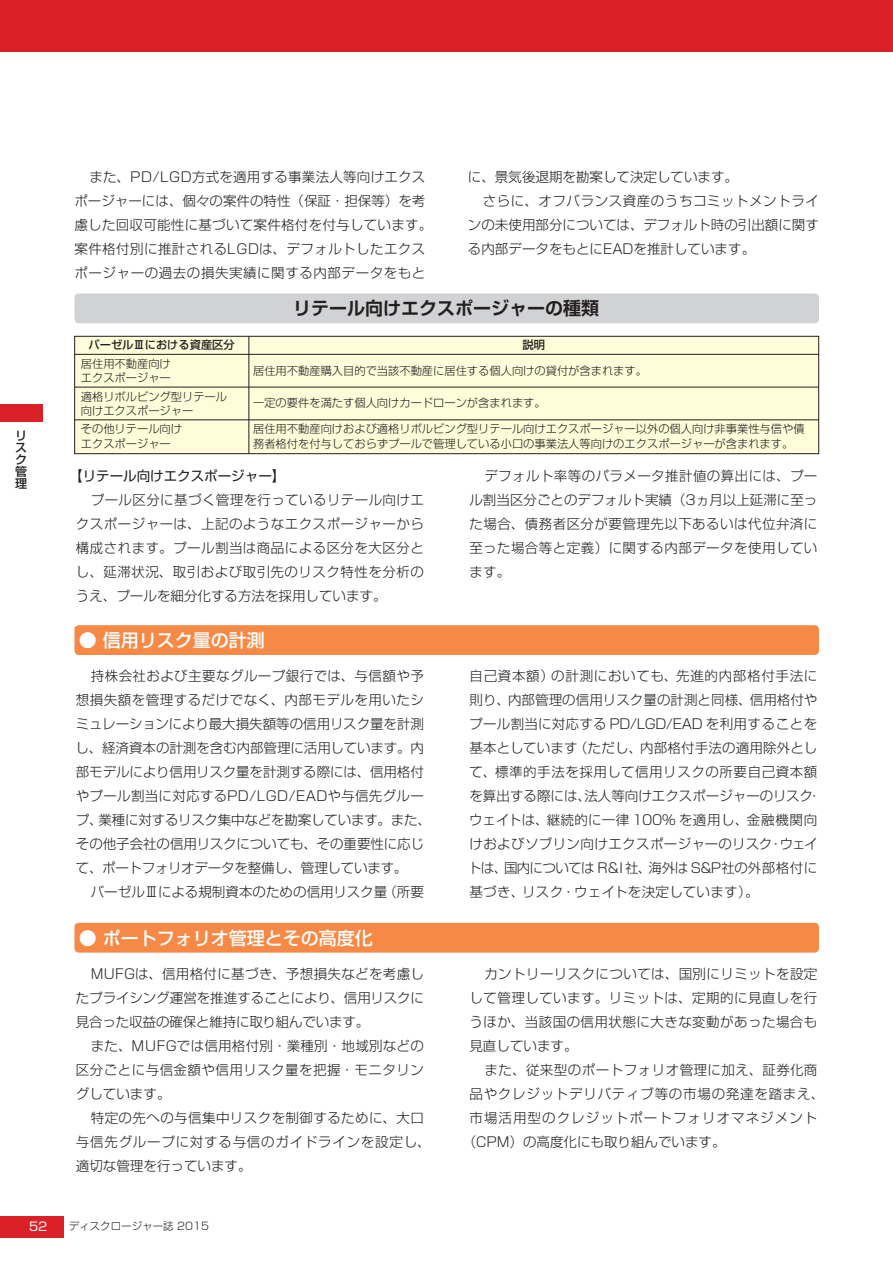
<style>
.page{position:relative;width:893px;height:1263px;background:#fff}
.page>*{position:absolute;margin:0;border:0;box-sizing:border-box;transform-origin:0 0}
.t1{font:18px "Shin Go Pro Medium 90 pv RKSJ V";color:#fff}
.t2{font:18px "Shin Go Pro De Bold 90 pv RKSJ H";color:#231f20}
.t3{font:13.5px/24px "Shin Go Pro Light 90 pv RKSJ H";letter-spacing:.02em;color:#231f20;text-align:justify}
.t4{font:13.5px/24px "Shin Go Pro Light 90 pv RKSJ H";letter-spacing:-.005em;color:#231f20}
.t5{font:13.5px "Shin Go Pro Light 90 pv RKSJ H";color:#231f20}
.t6{font:13.5px "Shin Go Pro Light 90 pv RKSJ H";letter-spacing:.055em;color:#231f20}
.t7{font:13.5px "Shin Go Pro Light 90 pv RKSJ H";letter-spacing:.075em;color:#231f20}
.t8{font:13.5px "Shin Go Pro Light 90 pv RKSJ H";letter-spacing:.04em;color:#231f20}
.t9{font:13.5px "Shin Go Pro Regular 90 pv RKSJ H";color:#231f20}
.t10{font:12px/12px "Shin Go Pro Medium 90 pv RKSJ V";color:#231f20}
.t11{font:12px "Shin Go Pro Regular 90 pv RKSJ H";color:#fff}
.t12{font:11.25px/14.2px "Shin Go Pro Light 90 pv RKSJ H";color:#231f20}
.t13{font:11.25px "Shin Go Pro Medium 90 pv RKSJ V";color:#231f20}
.t14{font:10.5px "Shin Go Pro Light 90 pv RKSJ H";color:#231f20}
</style>
<div class="page">
<div style="left:0;top:1216px;width:64px;height:21px;background:#da2128"></div>
<div style="left:0;top:404px;width:43px;height:17px;background:#da2128"></div>
<div style="left:0;top:0;width:892px;height:51px;background:#da2128"></div>
<div style="left:75px;top:336px;width:743px;height:118px;background:#fffcda"></div>
<div style="left:74px;top:336px;width:744px;height:118px;border:1px solid #231f20"></div>
<hr style="left:74px;top:354px;width:744px;height:1px;background:#231f20">
<hr style="left:74px;top:387px;width:744px;height:1px;background:#231f20">
<hr style="left:74px;top:420px;width:744px;height:1px;background:#231f20">
<hr style="left:248px;top:336px;width:1px;height:118px;background:#231f20">
<div style="left:74px;top:294px;width:744px;height:29px;background:#d1d2d4;border-radius:4px"></div>
<div style="left:74px;top:625px;width:744px;height:30px;background:#f68945;border-radius:4px"></div>
<div style="left:74px;top:923px;width:744px;height:30px;background:#f68945;border-radius:4px"></div>
<p class="t3" style="left:74px;top:167px;width:359px;text-align:left;text-indent:15px">また、PD/LGD方式を適用する事業法人等向けエクスポージャーには、個々の案件の特性（保証・担保等）を考慮した回収可能性に基づいて案件格付を付与しています。案件格付別に推計されるLGDは、デフォルトしたエクスポージャーの過去の損失実績に関する内部データをもと</p>
<p class="t5" style="left:468px;top:172px;width:272px">に、景気後退期を勘案して決定しています。</p>
<p class="t8" style="left:483px;top:196px;width:337px">さらに、オフバランス資産のうちコミットメントライ</p>
<p class="t5" style="left:468px;top:220px;width:352px">ンの未使用部分については、デフォルト時の引出額に関す</p>
<p class="t5" style="left:468px;top:244px;width:289px">る内部データをもとにEADを推計しています。</p>
<p class="t10" style="left:15px;top:431px;width:13px">リスク管理</p>
<h1 class="t2" style="left:293px;top:302px;width:308px">リテール向けエクスポージャーの種類</h1>
<p class="t13" style="left:88px;top:341px;width:148px">バーゼルⅢにおける資産区分</p>
<p class="t13" style="left:522px;top:341px;width:24px">説明</p>
<p class="t12" style="left:81px;top:358px;width:92px">居住用不動産向けエクスポージャー</p>
<p class="t12" style="left:253px;top:365px;width:395px">居住用不動産購入目的で当該不動産に居住する個人向けの貸付が含まれます。</p>
<p class="t12" style="left:81px;top:391px;width:148px">適格リボルビング型リテール向けエクスポージャー</p>
<p class="t12" style="left:253px;top:398px;width:294px">一定の要件を満たす個人向けカードローンが含まれます。</p>
<p class="t12" style="left:81px;top:424px;width:103px">その他リテール向け</p>
<p class="t12" style="left:253px;top:424px;width:553px">居住用不動産向けおよび適格リボルビング型リテール向けエクスポージャー以外の個人向け非事業性与信や債</p>
<p class="t12" style="left:81px;top:438px;width:92px">エクスポージャー</p>
<p class="t12" style="left:253px;top:438px;width:542px">務者格付を付与しておらずプールで管理している小口の事業法人等向けのエクスポージャーが含まれます。</p>
<p class="t9" style="left:69px;top:471px;width:218px">【リテール向けエクスポージャー】</p>
<p class="t3" style="left:76px;top:490px;width:349px;text-indent:15px">プール区分に基づく管理を行っているリテール向けエクスポージャーは、上記のようなエクスポージャーから構成されます。プール割当は商品による区分を大区分とし、延滞状況、取引および取引先のリスク特性を分析のうえ、プールを細分化する方法を採用しています。</p>
<p class="t3" style="left:469px;top:466px;width:349px;text-indent:15px">デフォルト率等のパラメータ推計値の算出には、プール割当区分ごとのデフォルト実績（3ヵ月以上延滞に至った場合、債務者区分が要管理先以下あるいは代位弁済に至った場合等と定義）に関する内部データを使用しています。</p>
<h1 class="t1" style="left:79px;top:633px;width:188px">● 信用リスク量の計測</h1>
<p class="t4" style="left:76px;top:666px;width:357px;text-indent:15px">持株会社および主要なグループ銀行では、与信額や予想損失額を管理するだけでなく、内部モデルを用いたシミュレーションにより最大損失額等の信用リスク量を計測し、経済資本の計測を含む内部管理に活用しています。内部モデルにより信用リスク量を計測する際には、信用格付やプール割当に対応するPD/LGD/EADや与信先グループ、業種に対するリスク集中などを勘案しています。また、その他子会社の信用リスクについても、その重要性に応じて、ポートフォリオデータを整備し、管理しています。</p>
<p class="t5" style="left:91px;top:887px;width:335px">バーゼルⅢによる規制資本のための信用リスク量（所要</p>
<h1 class="t1" style="left:79px;top:931px;width:296px">● ポートフォリオ管理とその高度化</h1>
<p class="t3" style="left:76px;top:964px;width:350px;text-indent:15px">MUFGは、信用格付に基づき、予想損失などを考慮したプライシング運営を推進することにより、信用リスクに見合った収益の確保と維持に取り組んでいます。</p>
<p class="t3" style="left:76px;top:1036px;width:349px;text-indent:15px">また、MUFGでは信用格付別・業種別・地域別などの区分ごとに与信金額や信用リスク量を把握・モニタリングしています。</p>
<p class="t3" style="left:76px;top:1108px;width:356px;text-align:left;text-indent:15px">特定の先への与信集中リスクを制御するために、大口与信先グループに対する与信のガイドラインを設定し、適切な管理を行っています。</p>
<p class="t3" style="left:468px;top:666px;width:354px;text-align:left">自己資本額）の計測においても、先進的内部格付手法に則り、内部管理の信用リスク量の計測と同様、信用格付やプール割当に対応する PD/LGD/EAD を利用することを基本としています（ただし、内部格付手法の適用除外として、標準的手法を採用して信用リスクの所要自己資本額を算出する際には、法人等向けエクスポージャーのリスク・ウェイトは、継続的に一律 100% を適用し、金融機関向けおよびソブリン向けエクスポージャーのリスク・ウェイトは、国内については R&amp;I 社、海外は S&amp;P社の外部格付に基づき、リスク・ウェイトを決定しています）。</p>
<p class="t3" style="left:469px;top:964px;width:349px;text-indent:15px">カントリーリスクについては、国別にリミットを設定して管理しています。リミットは、定期的に見直しを行うほか、当該国の信用状態に大きな変動があった場合も見直しています。</p>
<p class="t3" style="left:484px;top:1060px;width:334px">また、従来型のポートフォリオ管理に加え、証券化商</p>
<p class="t6" style="left:469px;top:1089px;width:356px">品やクレジットデリバティブ等の市場の発達を踏まえ、</p>
<p class="t7" style="left:469px;top:1113px;width:349px">市場活用型のクレジットポートフォリオマネジメント</p>
<p class="t5" style="left:462px;top:1137px;width:264px">（CPM）の高度化にも取り組んでいます。</p>
<p class="t11" style="left:29px;top:1222px;width:20px">52</p>
<p class="t14" style="left:69px;top:1222px;width:142px">ディスクロージャー誌 2015</p>
</div>
